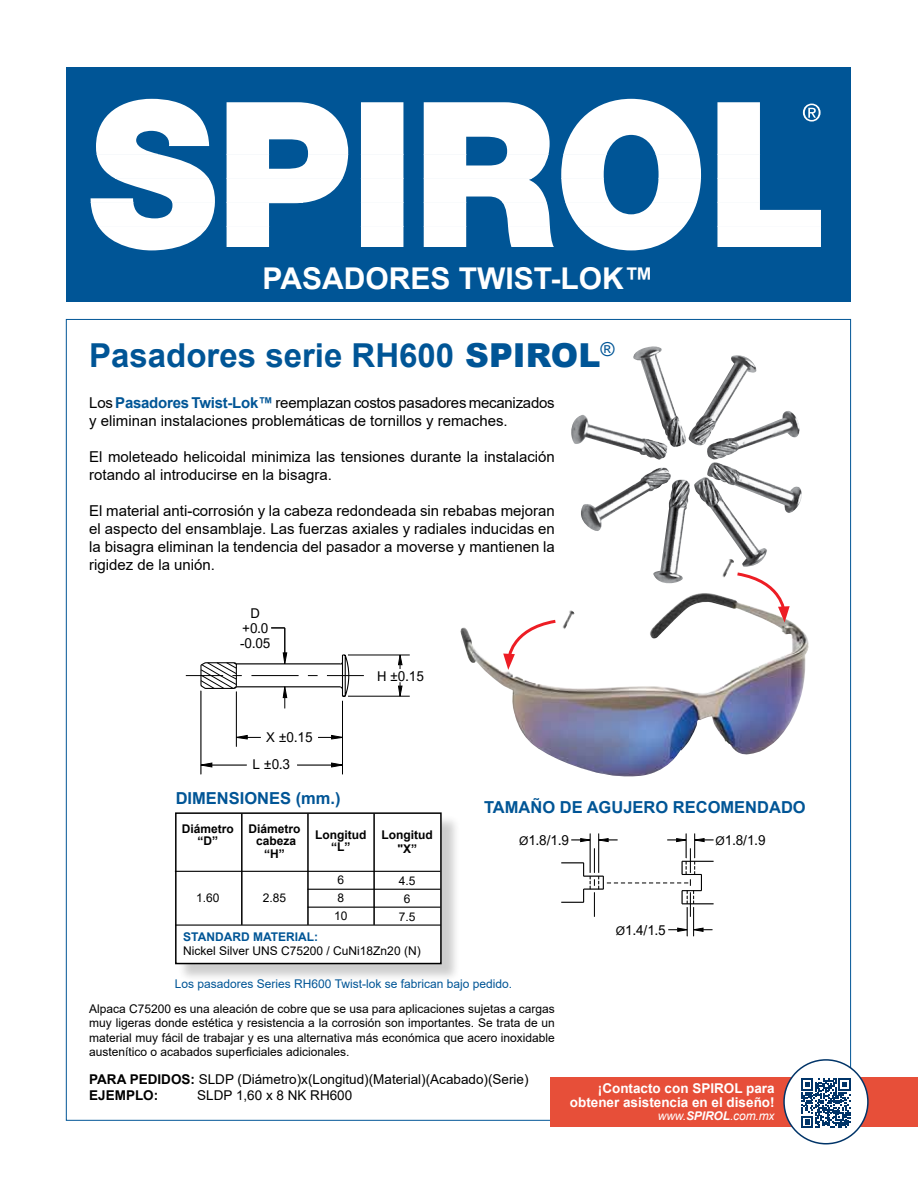
<style>
.page{position:relative;width:918px;height:1188px;background:#fff}
.page>*{position:absolute;margin:0;border:0;box-sizing:border-box;transform-origin:0 0}
.t1{font:700 33px "Arial";color:#005596}
.t2{font:700 30px "Arial";color:#fff}
.t3{font:700 16.5px "Arial";color:#005596}
.t4{font:15px/18px "Arial";color:#000}
.t5{font:13.5px/16.2px "Arial";color:#000}
.t6{font:13.5px/15px "Arial Nova";color:#000;text-align:center}
.t7{font:700 13.5px/13.5px "Arial";color:#fff;text-align:right}
.t8{font:12px/18px "Arial";color:#000;text-align:justify}
.t9{font:12px "Arial";color:#005596}
.t10{font:700 12px/12.3px "Arial";color:#000;text-align:center}
.t11{font:700 12px "Arial";color:#005596}
.t12{font:italic 12px "Arial";letter-spacing:-.01em;color:#fff}
.s1{font-weight:900}
.s2{font-weight:700;color:#005596}
.s3{font-size:12px}
.s4{font-weight:700}
</style>
<div class="page">
<div style="left:177px;top:815px;width:283px;height:168px;background:#000;opacity:.2"></div>
<div style="left:176px;top:813px;width:265px;height:151px;background:#fff"></div>
<div style="left:175px;top:812px;width:267px;height:152px;border:2px solid #000"></div>
<hr style="left:307px;top:814px;width:2px;height:111px;background:#000">
<hr style="left:373px;top:814px;width:2px;height:111px;background:#000">
<hr style="left:241px;top:814px;width:2px;height:111px;background:#000">
<hr style="left:175px;top:871px;width:265px;height:1px;background:#000">
<hr style="left:308px;top:889px;width:132px;height:1px;background:#000">
<hr style="left:308px;top:907px;width:132px;height:1px;background:#000">
<hr style="left:175px;top:925px;width:266px;height:1px;background:#000">
<div style="left:550px;top:1077px;width:368px;height:50px;background:#e74f39"></div>
<div style="left:784px;top:1060px;width:84px;height:84px;background:#fff;border-radius:50%"></div>
<div style="left:783px;top:1059px;width:86px;height:85px;border:2px solid #003468;border-radius:50%"></div>
<div style="left:66px;top:67px;width:784px;height:234px;background:#005596"></div>
<svg style="left:91px;top:99px;width:730px;height:151px"></svg>
<hr style="left:115px;top:178px;width:93px;height:1px;background:#fff">
<hr style="left:227px;top:178px;width:115px;height:1px;background:#fff">
<hr style="left:361px;top:178px;width:42px;height:1px;background:#fff">
<hr style="left:424px;top:178px;width:107px;height:1px;background:#fff">
<hr style="left:562px;top:178px;width:41px;height:1px;background:#fff">
<hr style="left:659px;top:178px;width:42px;height:1px;background:#fff">
<hr style="left:718px;top:178px;width:42px;height:1px;background:#fff">
<hr style="left:361px;top:202px;width:42px;height:1px;background:#fff">
<hr style="left:361px;top:226px;width:42px;height:1px;background:#fff">
<hr style="left:361px;top:154px;width:42px;height:1px;background:#fff">
<hr style="left:91px;top:202px;width:42px;height:1px;background:#fff">
<hr style="left:172px;top:202px;width:43px;height:1px;background:#fff">
<hr style="left:227px;top:202px;width:76px;height:1px;background:#fff">
<hr style="left:424px;top:202px;width:42px;height:1px;background:#fff">
<hr style="left:503px;top:202px;width:43px;height:1px;background:#fff">
<hr style="left:566px;top:202px;width:44px;height:1px;background:#fff">
<hr style="left:653px;top:202px;width:44px;height:1px;background:#fff">
<hr style="left:718px;top:202px;width:42px;height:1px;background:#fff">
<hr style="left:424px;top:226px;width:42px;height:1px;background:#fff">
<hr style="left:508px;top:226px;width:42px;height:1px;background:#fff">
<hr style="left:227px;top:226px;width:42px;height:1px;background:#fff">
<hr style="left:424px;top:154px;width:42px;height:1px;background:#fff">
<hr style="left:227px;top:154px;width:42px;height:1px;background:#fff">
<hr style="left:99px;top:226px;width:109px;height:1px;background:#fff">
<hr style="left:579px;top:226px;width:105px;height:1px;background:#fff">
<hr style="left:718px;top:226px;width:103px;height:1px;background:#fff">
<hr style="left:718px;top:154px;width:42px;height:1px;background:#fff">
<hr style="left:564px;top:154px;width:42px;height:1px;background:#fff">
<hr style="left:656px;top:154px;width:43px;height:1px;background:#fff">
<hr style="left:507px;top:154px;width:41px;height:1px;background:#fff">
<hr style="left:308px;top:154px;width:40px;height:1px;background:#fff">
<hr style="left:97px;top:154px;width:61px;height:1px;background:#fff">
<img style="left:571px;top:346px;width:231px;height:225px">
<img style="left:460px;top:593px;width:349px;height:184px">
<svg style="left:734px;top:572px;width:56px;height:51px"></svg>
<svg style="left:503px;top:618px;width:56px;height:52px"></svg>
<img style="left:562px;top:611px;width:12px;height:18px">
<img style="left:721px;top:559px;width:13px;height:19px">
<svg style="left:561px;top:834px;width:153px;height:102px"></svg>
<hr style="left:327px;top:675px;width:37px;height:1px;background:#000">
<hr style="left:186px;top:675px;width:37px;height:1px;background:#000">
<hr style="left:201px;top:691px;width:1px;height:83px;background:#000">
<hr style="left:297px;top:765px;width:46px;height:1px;background:#000">
<hr style="left:201px;top:765px;width:46px;height:1px;background:#000">
<svg style="left:331px;top:763px;width:11px;height:4px"></svg>
<svg style="left:200px;top:763px;width:12px;height:4px"></svg>
<hr style="left:236px;top:692px;width:1px;height:55px;background:#000">
<svg style="left:318px;top:735px;width:24px;height:4px"></svg>
<svg style="left:235px;top:735px;width:26px;height:4px"></svg>
<hr style="left:342px;top:701px;width:1px;height:73px;background:#000">
<svg style="left:398px;top:654px;width:4px;height:15px"></svg>
<hr style="left:348px;top:655px;width:62px;height:1px;background:#000">
<hr style="left:348px;top:696px;width:62px;height:1px;background:#000">
<svg style="left:398px;top:682px;width:4px;height:15px"></svg>
<svg style="left:199px;top:628px;width:151px;height:80px"></svg>
<svg style="left:801px;top:1079px;width:49px;height:49px"></svg>
<h2 class="t2" style="left:263px;top:257px;width:393px">PASADORES TWIST-LOK™</h2>
<h1 class="t1" style="left:89px;top:332px;width:527px">Pasadores serie RH600 <span class="s1">SPIROL</span><sup>®</sup></h1>
<p class="t4" style="left:89px;top:394px;width:467px">Los <span class="s2">Pasadores Twist-Lok™</span> reemplazan costos pasadores mecanizados y eliminan instalaciones problemáticas de tornillos y remaches.</p>
<p class="t4" style="left:89px;top:448px;width:467px">El moleteado helicoidal minimiza las tensiones durante la instalación rotando al introducirse en la bisagra.</p>
<p class="t4" style="left:89px;top:502px;width:467px;text-align:justify">El material anti-corrosión y la cabeza redondeada sin rebabas mejoran el aspecto del ensamblaje. Las fuerzas axiales y radiales inducidas en la bisagra eliminan la tendencia del pasador a moverse y mantienen la rigidez de la unión.</p>
<p class="t6" style="left:240px;top:605px;width:32px">D +0.0 -0.05</p>
<p class="t6" style="left:377px;top:668px;width:48px">H ±0.15</p>
<p class="t6" style="left:253px;top:724px;width:61px;line-height:27px;text-align:left;text-indent:14px">X ±0.15<br>L ±0.3</p>
<p class="t3" style="left:176px;top:787px;width:167px">DIMENSIONES (mm.)</p>
<p class="t10" style="left:182px;top:823px;width:54px">Diámetro “D”</p>
<p class="t8" style="left:196px;top:888px;width:25px">1.60</p>
<p class="t10" style="left:249px;top:823px;width:54px">Diámetro cabeza “H”</p>
<p class="t8" style="left:263px;top:888px;width:25px">2.85</p>
<p class="t10" style="left:315px;top:829px;width:53px">Longitud “L”</p>
<p class="t8" style="left:334px;top:871px;width:15px;text-align:left">6<br>8<br>10</p>
<p class="t10" style="left:382px;top:828px;width:53px;line-height:14.4px">Longitud "X”</p>
<p class="t8" style="left:399px;top:872px;width:18px;text-align:center">4.5<br>6<br>7.5</p>
<p class="t11" style="left:183px;top:928px;width:136px">STANDARD MATERIAL:</p>
<p class="t8" style="left:183px;top:942px;width:239px">Nickel Silver UNS C75200 / CuNi18Zn20 (N)</p>
<p class="t3" style="left:484px;top:796px;width:323px">TAMAÑO DE AGUJERO RECOMENDADO</p>
<p class="t6" style="left:519px;top:833px;width:51px"><span class="s3">Ø</span>1.8/1.9</p>
<p class="t6" style="left:616px;top:922px;width:51px"><span class="s3">Ø</span>1.4/1.5</p>
<p class="t6" style="left:716px;top:833px;width:51px"><span class="s3">Ø</span>1.8/1.9</p>
<p class="t9" style="left:175px;top:976px;width:339px">Los pasadores Series RH600 Twist-lok se fabrican bajo pedido.</p>
<p class="t8" style="left:89px;top:1001px;width:467px;line-height:14.4px">Alpaca C75200 es una aleación de cobre que se usa para aplicaciones sujetas a cargas muy ligeras donde estética y resistencia a la corrosión son importantes. Se trata de un material muy fácil de trabajar y es una alternativa más económica que acero inoxidable austenítico o acabados superficiales adicionales.</p>
<p class="t5" style="left:89px;top:1071px;width:441px"><span class="s4">PARA PEDIDOS:</span> SLDP (Diámetro)x(Longitud)(Material)(Acabado)(Serie)<br><span class="s4">EJEMPLO:</span></p>
<p class="t5" style="left:197px;top:1087px;width:157px">SLDP 1,60 x 8 NK RH600</p>
<p class="t7" style="left:570px;top:1082px;width:206px">¡Contacto con SPIROL para obtener asistencia en el diseño!</p>
<p class="t12" style="left:658px;top:1108px;width:118px">www.<span class="s4">SPIROL</span>.com.mx</p>
</div>
